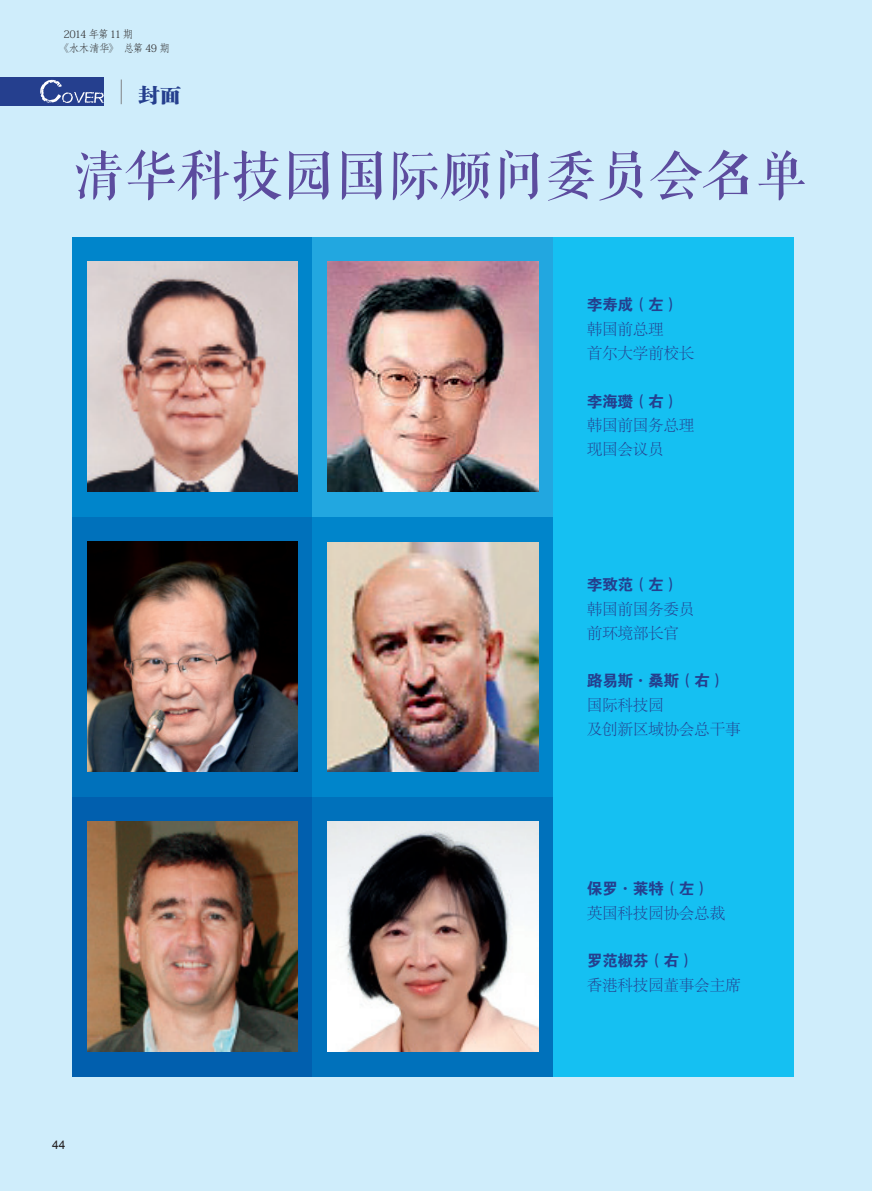
<style>
.page{position:relative;width:872px;height:1191px;background:#cfedfb}
.page>*{position:absolute;margin:0;border:0;box-sizing:border-box;transform-origin:0 0}
.正文字体{font:52.5px "FZQKBYSJW GB1 0";color:#5c4c9e}
.t1{font:19.5px "FZCSJW GB1 0";color:#253f8e;scale:1.1 1}
.正文字体-2{font:300 15.75px "Adobe Song Std";letter-spacing:-.025em;color:#253f8e}
.正文字体-3{font:15.75px "FZDHTJW GB1 0";letter-spacing:-.025em;color:#253f8e}
.t2{font:12px "Arial";color:#231f20}
.t3{font:10.5px/13.5px "Adobe Fangsong Std";letter-spacing:-.08em;color:#312f30}
</style>
<div class="page">
<svg style="left:121px;top:79px;width:1px;height:25px"></svg>
<svg style="left:0;top:77px;width:104px;height:29px;background:#395198"></svg>
<div style="left:72px;top:237px;width:241px;height:280px;background:#0085cb"></div>
<div style="left:313px;top:237px;width:240px;height:280px;background:#22a7e0"></div>
<div style="left:72px;top:517px;width:241px;height:279px;background:#0071bb"></div>
<div style="left:313px;top:517px;width:240px;height:279px;background:#0085cb"></div>
<div style="left:72px;top:796px;width:241px;height:280px;background:#015fae"></div>
<div style="left:313px;top:796px;width:240px;height:280px;background:#0071bb"></div>
<div style="left:553px;top:237px;width:240px;height:839px;background:#15c0f2"></div>
<img style="left:87px;top:262px;width:211px;height:229px">
<img style="left:327px;top:542px;width:211px;height:229px">
<img style="left:327px;top:262px;width:211px;height:229px">
<img style="left:87px;top:822px;width:211px;height:229px">
<img style="left:87px;top:542px;width:211px;height:229px">
<img style="left:327px;top:822px;width:211px;height:229px">
<p class="t3" style="left:58px;top:28px;width:113px;text-indent:5px">2014 年第 11 期<br>《水木清华》 总第 49 期</p>
<p class="t1" style="left:138px;top:84px;width:40px">封面</p>
<p class="正文字体" style="left:72px;top:149px;width:737px">清华科技园国际顾问委员会名单</p>
<p class="正文字体-3" style="left:587px;top:296px;width:94px">李寿成（左）</p>
<p class="正文字体-2" style="left:587px;top:320px;width:79px">韩国前总理</p>
<p class="正文字体-2" style="left:587px;top:344px;width:109px">首尔大学前校长</p>
<p class="正文字体-3" style="left:587px;top:392px;width:94px">李海瓒（右）</p>
<p class="正文字体-2" style="left:587px;top:416px;width:109px">韩国前国务总理</p>
<p class="正文字体-2" style="left:587px;top:440px;width:79px">现国会议员</p>
<p class="正文字体-3" style="left:587px;top:576px;width:94px">李致范（左）</p>
<p class="正文字体-2" style="left:587px;top:600px;width:109px">韩国前国务委员</p>
<p class="正文字体-2" style="left:587px;top:624px;width:94px">前环境部长官</p>
<p class="正文字体-3" style="left:587px;top:672px;width:140px">路易斯·桑斯（右）</p>
<p class="正文字体-2" style="left:587px;top:696px;width:79px">国际科技园</p>
<p class="正文字体-2" style="left:587px;top:720px;width:155px">及创新区域协会总干事</p>
<p class="t2" style="left:52px;top:1137px;width:15px">44</p>
<p class="正文字体-3" style="left:587px;top:880px;width:125px">保罗·莱特（左）</p>
<p class="正文字体-2" style="left:587px;top:904px;width:140px">英国科技园协会总裁</p>
<p class="正文字体-3" style="left:587px;top:952px;width:109px">罗范椒芬（右）</p>
<p class="正文字体-2" style="left:587px;top:976px;width:155px">香港科技园董事会主席</p>
</div>
